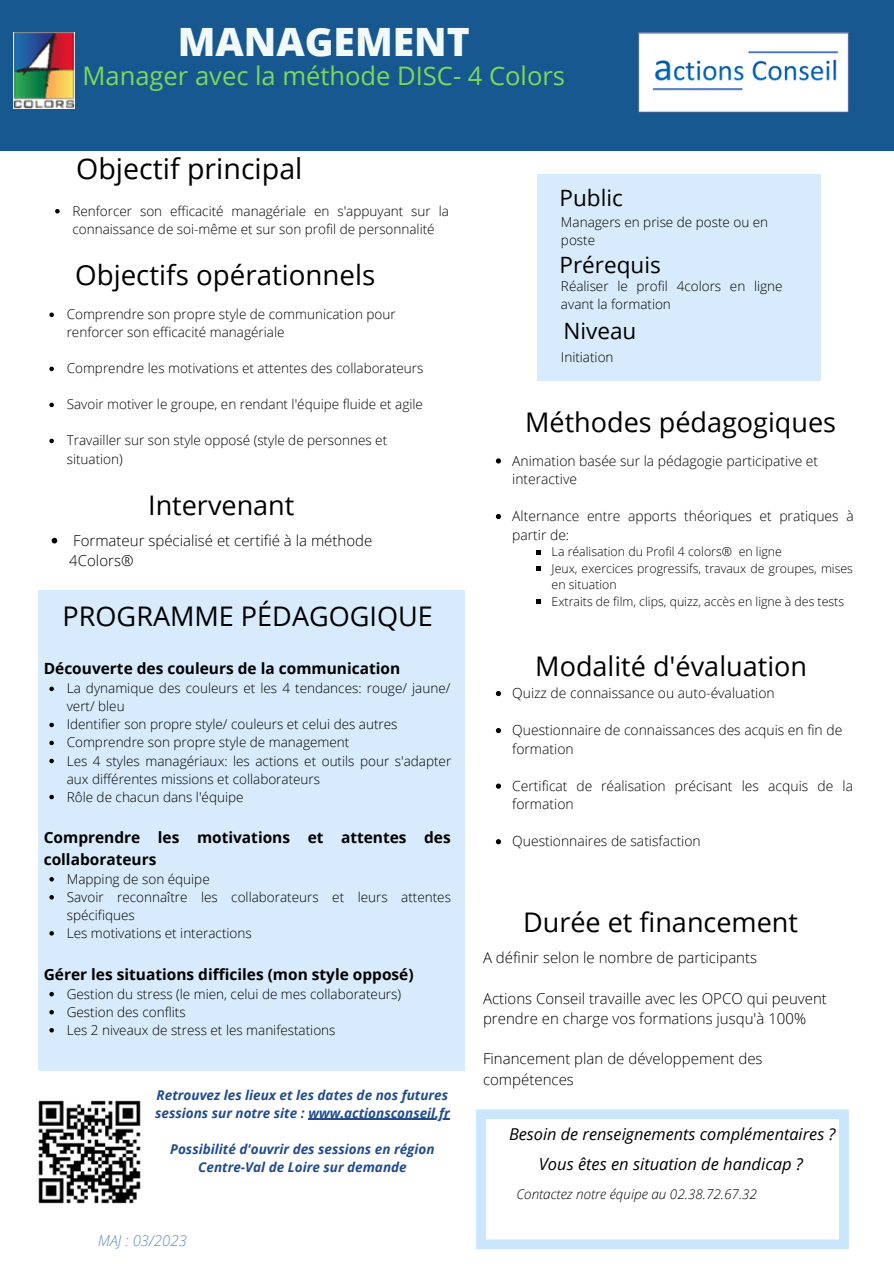
<style>
.page{position:relative;width:894px;height:1264px;background:#fff}
.page>*{position:absolute;margin:0;border:0;box-sizing:border-box;transform-origin:0 0}
.t1{font:800 39px "Open Sans";color:#f2f9f9}
.t2{font:28.5px "Open Sans";color:#000}
.t3{font:27.75px "Open Sans";color:#000}
.t4{font:27px "Open Sans";color:#000}
.t5{font:25.5px "Open Sans";color:#7ed957}
.t6{font:22.5px "Open Sans";color:#000}
.t7{font:italic 16.5px "Open Sans";color:#000}
.t8{font:italic 16.35px "Open Sans";color:#000}
.t9{font:700 15.45px/21.5px "Open Sans";color:#000}
.t10{font:300 15px/20.2px "Open Sans";color:#000}
.t11{font:italic 300 15px "Open Sans";color:#6090bb}
.t12{font:300 13.95px/18.5px "Open Sans";color:#000}
.t13{font:300 13.5px/18px "Open Sans";color:#000}
.t14{font:italic 700 13.5px/18px "Open Sans";color:#224c8d}
.t15{font:italic 300 13.5px "Open Sans";color:#000}
.t16{font:300 12.3px/16.5px "Open Sans";color:#000}
</style>
<div class="page">
<div style="left:0;top:0;width:893px;height:150px;background:#185891"></div>
<div style="left:537px;top:175px;width:283px;height:206px;background:#d8ebfc"></div>
<div style="left:38px;top:590px;width:427px;height:480px;background:#d8ebfc"></div>
<svg style="left:476px;top:1109px;width:372px;height:140px"></svg>
<img style="left:38px;top:1100px;width:103px;height:104px">
<img style="left:638px;top:33px;width:210px;height:80px">
<svg style="left:495px;top:458px;width:6px;height:5px"></svg>
<svg style="left:495px;top:514px;width:6px;height:5px"></svg>
<svg style="left:536px;top:550px;width:4px;height:4px"></svg>
<svg style="left:536px;top:566px;width:4px;height:4px"></svg>
<svg style="left:536px;top:599px;width:4px;height:4px"></svg>
<svg style="left:495px;top:691px;width:6px;height:5px"></svg>
<svg style="left:495px;top:728px;width:6px;height:5px"></svg>
<svg style="left:495px;top:783px;width:6px;height:5px"></svg>
<svg style="left:495px;top:839px;width:6px;height:5px"></svg>
<svg style="left:49px;top:686px;width:5px;height:5px"></svg>
<svg style="left:49px;top:722px;width:5px;height:5px"></svg>
<svg style="left:49px;top:740px;width:5px;height:5px"></svg>
<svg style="left:49px;top:758px;width:5px;height:5px"></svg>
<svg style="left:49px;top:794px;width:5px;height:5px"></svg>
<svg style="left:49px;top:877px;width:5px;height:4px"></svg>
<svg style="left:49px;top:895px;width:5px;height:4px"></svg>
<svg style="left:49px;top:931px;width:5px;height:4px"></svg>
<svg style="left:49px;top:991px;width:5px;height:5px"></svg>
<svg style="left:49px;top:1010px;width:5px;height:4px"></svg>
<svg style="left:49px;top:1028px;width:5px;height:4px"></svg>
<svg style="left:49px;top:312px;width:5px;height:5px"></svg>
<svg style="left:49px;top:366px;width:5px;height:5px"></svg>
<svg style="left:49px;top:402px;width:5px;height:5px"></svg>
<svg style="left:49px;top:439px;width:5px;height:4px"></svg>
<svg style="left:55px;top:209px;width:5px;height:4px"></svg>
<hr style="left:308px;top:1118px;width:142px;height:1px;background:#224c8d">
<svg style="left:52px;top:538px;width:5px;height:5px"></svg>
<img style="left:13px;top:33px;width:62px;height:75px">
<h1 class="t1" style="left:178px;top:14px;width:293px">MANAGEMENT</h1>
<h3 class="t5" style="left:82px;top:58px;width:484px">Manager avec la méthode DISC- 4 Colors</h3>
<h2 class="t2" style="left:76px;top:149px;width:227px">Objectif principal</h2>
<p class="t13" style="left:72px;top:201px;width:378px">Renforcer son efficacité managériale en s'appuyant sur la connaissance de soi-même et sur son profil de personnalité</p>
<h3 class="t3" style="left:75px;top:255px;width:302px">Objectifs opérationnels</h3>
<p class="t13" style="left:67px;top:305px;width:330px">Comprendre son propre style de communication pour renforcer son efficacité managériale</p>
<p class="t13" style="left:67px;top:359px;width:358px">Comprendre les motivations et attentes des collaborateurs</p>
<p class="t13" style="left:67px;top:395px;width:357px">Savoir motiver le groupe, en rendant l'équipe fluide et agile</p>
<p class="t13" style="left:67px;top:431px;width:322px">Travailler sur son style opposé (style de personnes et situation)</p>
<h3 class="t4" style="left:148px;top:485px;width:148px">Intervenant</h3>
<p class="t10" style="left:69px;top:530px;width:304px">Formateur spécialisé et certifié à la méthode<br>4Colors®</p>
<h3 class="t4" style="left:63px;top:597px;width:371px">PROGRAMME PÉDAGOGIQUE</h3>
<p class="t9" style="left:44px;top:657px;width:358px">Découverte des couleurs de la communication</p>
<p class="t13" style="left:67px;top:679px;width:386px">La dynamique des couleurs et les 4 tendances: rouge/ jaune/ vert/ bleu<br>Identifier son propre style/ couleurs et celui des autres Comprendre son propre style de management<br>Les 4 styles managériaux: les actions et outils pour s'adapter aux différentes missions et collaborateurs<br>Rôle de chacun dans l'équipe</p>
<p class="t9" style="left:44px;top:826px;width:408px">Comprendre les motivations et attentes des collaborateurs</p>
<p class="t13" style="left:67px;top:869px;width:385px">Mapping de son équipe<br>Savoir reconnaître les collaborateurs et leurs attentes spécifiques<br>Les motivations et interactions</p>
<p class="t9" style="left:44px;top:962px;width:371px">Gérer les situations difficiles (mon style opposé)</p>
<p class="t13" style="left:67px;top:984px;width:336px">Gestion du stress (le mien, celui de mes collaborateurs)<br>Gestion des conflits<br>Les 2 niveaux de stress et les manifestations</p>
<p class="t14" style="left:155px;top:1085px;width:296px">Retrouvez les lieux et les dates de nos futures sessions sur notre site : www.actionsconseil.fr</p>
<p class="t14" style="left:170px;top:1139px;width:266px;text-align:center">Possibilité d'ouvrir des sessions en région<br>Centre-Val de Loire sur demande</p>
<p class="t11" style="left:98px;top:1230px;width:91px">MAJ : 03/2023</p>
<h3 class="t6" style="left:559px;top:182px;width:65px">Public</h3>
<p class="t13" style="left:561px;top:213px;width:209px">Managers en prise de poste ou en poste</p>
<h3 class="t6" style="left:559px;top:249px;width:103px">Prérequis</h3>
<p class="t13" style="left:561px;top:276px;width:223px">Réaliser le profil 4colors en ligne avant la formation</p>
<h3 class="t6" style="left:563px;top:315px;width:74px">Niveau</h3>
<p class="t13" style="left:561px;top:348px;width:54px">Initiation</p>
<h3 class="t4" style="left:525px;top:403px;width:312px">Méthodes pédagogiques</h3>
<p class="t12" style="left:512px;top:451px;width:307px">Animation basée sur la pédagogie participative et interactive</p>
<p class="t12" style="left:512px;top:506px;width:343px">Alternance entre apports théoriques et pratiques à partir de:</p>
<p class="t16" style="left:551px;top:543px;width:303px">La réalisation du Profil 4 colors® en ligne<br>Jeux, exercices progressifs, travaux de groupes, mises en situation<br>Extraits de film, clips, quizz, accès en ligne à des tests</p>
<h3 class="t4" style="left:535px;top:646px;width:273px">Modalité d'évaluation</h3>
<p class="t12" style="left:512px;top:683px;width:264px">Quizz de connaissance ou auto-évaluation</p>
<p class="t12" style="left:512px;top:720px;width:331px">Questionnaire de connaissances des acquis en fin de formation</p>
<p class="t12" style="left:512px;top:776px;width:342px">Certificat de réalisation précisant les acquis de la formation</p>
<p class="t12" style="left:512px;top:831px;width:190px">Questionnaires de satisfaction</p>
<h3 class="t4" style="left:523px;top:902px;width:276px">Durée et financement</h3>
<p class="t10" style="left:483px;top:947px;width:275px">A définir selon le nombre de participants</p>
<p class="t10" style="left:483px;top:987px;width:345px">Actions Conseil travaille avec les OPCO qui peuvent prendre en charge vos formations jusqu'à 100%</p>
<p class="t10" style="left:483px;top:1048px;width:281px">Financement plan de développement des compétences</p>
<p class="t8" style="left:509px;top:1122px;width:328px">Besoin de renseignements complémentaires ?</p>
<p class="t7" style="left:538px;top:1152px;width:265px">Vous êtes en situation de handicap ?</p>
<p class="t15" style="left:516px;top:1184px;width:242px">Contactez notre équipe au 02.38.72.67.32</p>
</div>
